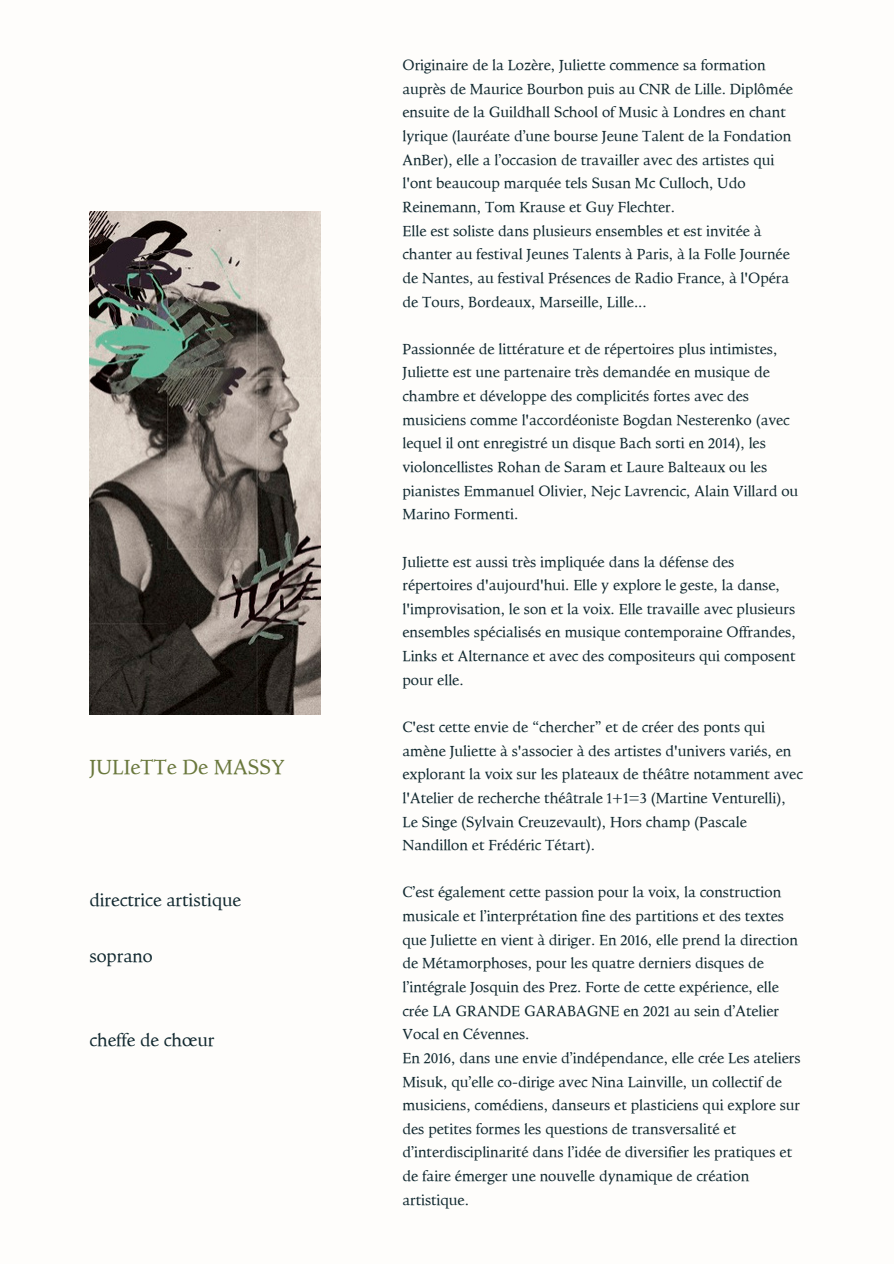
<style>
.page{position:relative;width:894px;height:1264px;background:#fff}
.page>*{position:absolute;margin:0;border:0;box-sizing:border-box;transform-origin:0 0}
.t1{font:21px "Goodchild";color:#6a783d}
.t2{font:18px "Goodchild";color:#10282f}
.t3{font:15px/23.7px "Goodchild";color:#10282f}
</style>
<div class="page">
<div style="left:0;top:0;width:893px;height:1263px;background:#fefaf7"></div>
<img style="left:89px;top:212px;width:231px;height:503px">
<p class="t1" style="left:89px;top:754px;width:197px">JULIeTTe De MASSY</p>
<p class="t2" style="left:89px;top:889px;width:153px">directrice artistique</p>
<p class="t2" style="left:89px;top:945px;width:65px">soprano</p>
<p class="t2" style="left:89px;top:1029px;width:126px">cheffe de chœur</p>
<p class="t3" style="left:402px;top:53px;width:392px">Originaire de la Lozère, Juliette commence sa formation auprès de Maurice Bourbon puis au CNR de Lille. Diplômée ensuite de la Guildhall School of Music à Londres en chant lyrique (lauréate d’une bourse Jeune Talent de la Fondation AnBer), elle a l’occasion de travailler avec des artistes qui l'ont beaucoup marquée tels Susan Mc Culloch, Udo Reinemann, Tom Krause et Guy Flechter.</p>
<h1 class="t3" style="left:402px;top:219px;width:389px">Elle est soliste dans plusieurs ensembles et est invitée à chanter au festival Jeunes Talents à Paris, à la Folle Journée de Nantes, au festival Présences de Radio France, à l'Opéra de Tours, Bordeaux, Marseille, Lille...</h1>
<h2 class="t3" style="left:402px;top:337px;width:397px">Passionnée de littérature et de répertoires plus intimistes, Juliette est une partenaire très demandée en musique de chambre et développe des complicités fortes avec des musiciens comme l'accordéoniste Bogdan Nesterenko (avec lequel il ont enregistré un disque Bach sorti en 2014), les violoncellistes Rohan de Saram et Laure Balteaux ou les pianistes Emmanuel Olivier, Nejc Lavrencic, Alain Villard ou Marino Formenti.</h2>
<h2 class="t3" style="left:402px;top:549px;width:394px">Juliette est aussi très impliquée dans la défense des répertoires d'aujourd'hui. Elle y explore le geste, la danse, l'improvisation, le son et la voix. Elle travaille avec plusieurs ensembles spécialisés en musique contemporaine Offrandes, Links et Alternance et avec des compositeurs qui composent pour elle.</h2>
<h2 class="t3" style="left:402px;top:715px;width:402px">C'est cette envie de “chercher” et de créer des ponts qui amène Juliette à s'associer à des artistes d'univers variés, en explorant la voix sur les plateaux de théâtre notamment avec l'Atelier de recherche théâtrale 1+1=3 (Martine Venturelli), Le Singe (Sylvain Creuzevault), Hors champ (Pascale Nandillon et Frédéric Tétart).</h2>
<p class="t3" style="left:402px;top:880px;width:397px">C’est également cette passion pour la voix, la construction musicale et l’interprétation fine des partitions et des textes que Juliette en vient à diriger. En 2016, elle prend la direction de Métamorphoses, pour les quatre derniers disques de l’intégrale Josquin des Prez. Forte de cette expérience, elle crée LA GRANDE GARABAGNE en 2021 au sein d’Atelier Vocal en Cévennes.</p>
<p class="t3" style="left:402px;top:1046px;width:399px">En 2016, dans une envie d’indépendance, elle crée Les ateliers Misuk, qu’elle co-dirige avec Nina Lainville, un collectif de musiciens, comédiens, danseurs et plasticiens qui explore sur des petites formes les questions de transversalité et d’interdisciplinarité dans l’idée de diversifier les pratiques et de faire émerger une nouvelle dynamique de création artistique.</p>
</div>
